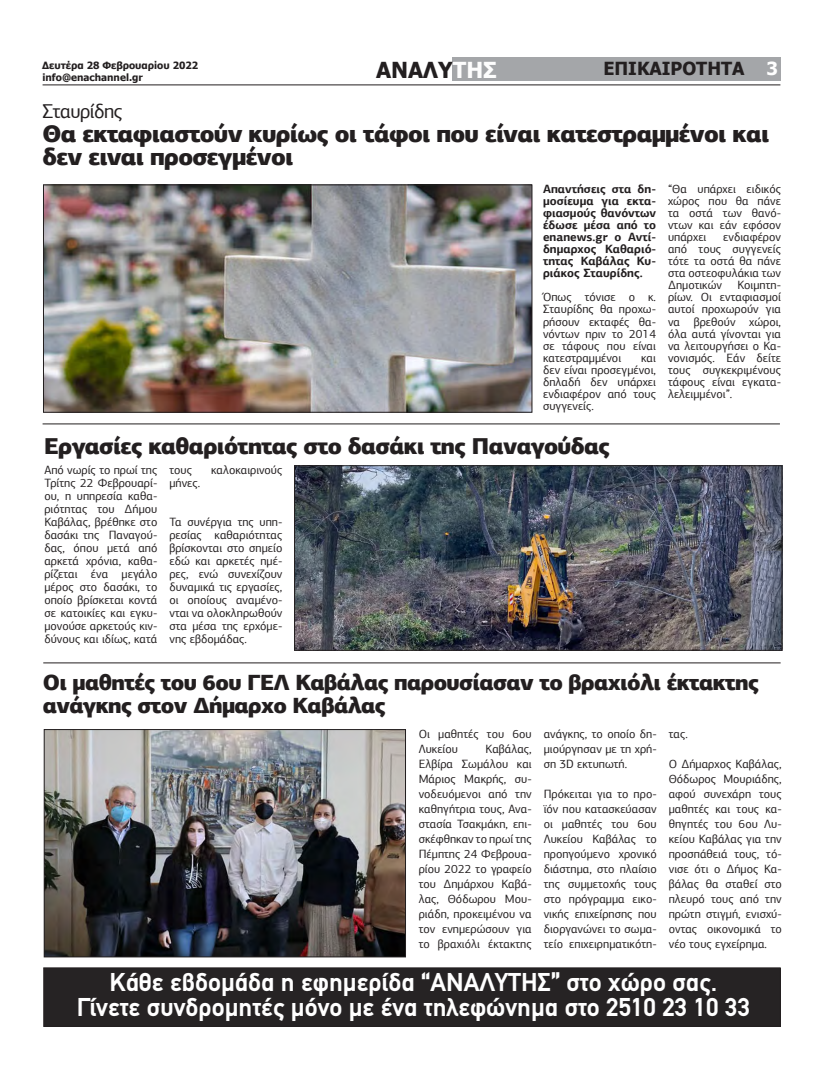
<style>
.page{position:relative;width:823px;height:1078px;background:#fff}
.page>*{position:absolute;margin:0;border:0;box-sizing:border-box;transform-origin:0 0}
.t1{font:700 26px "PF Din Text";color:#fff}
.t2{font:900 24px/23px "PF Agora Sans Pro";letter-spacing:-.03em;color:#231f20}
.t3{font:900 23px "PF Agora Sans Pro";letter-spacing:-.03em;color:#231f20}
.t4{font:900 22px/23px "PF Agora Sans Pro";letter-spacing:-.03em;color:#231f20}
.t5{font:700 22px "Tahoma";color:#231f20}
.t6{font:20px "PF Agora Sans Pro";letter-spacing:-.03em;color:#231f20}
.t7{font:700 18px "Tahoma";color:#231f20}
.t8{font:700 18px "Tahoma";color:#fff}
.t9{font:12px/15px "PF Agora Sans Pro";color:#231f20;text-align:justify}
.t10{font:700 12px/12px "PF Agora Sans Pro";color:#231f20;text-align:justify}
.t11{font:700 10px "Tahoma";color:#231f20}
.s1{color:#fdfdfd}
</style>
<div class="page">
<hr style="left:43px;top:84px;width:737px;height:1px;background:#231f20">
<div style="left:452px;top:57px;width:328px;height:23px;background:#a4a6a9"></div>
<div style="left:44px;top:967px;width:735px;height:59px;background:#262324"></div>
<div style="left:43px;top:967px;width:737px;height:59px;border:1px solid #231f20"></div>
<img style="left:45px;top:186px;width:485px;height:224px">
<div style="left:43px;top:184px;width:489px;height:228px;border:1px solid #231f20"></div>
<hr style="left:43px;top:423px;width:736px;height:1px;background:#231f20">
<img style="left:296px;top:467px;width:484px;height:181px">
<div style="left:294px;top:465px;width:488px;height:185px;border:1px solid #231f20"></div>
<hr style="left:43px;top:662px;width:737px;height:1px;background:#231f20">
<img style="left:46px;top:731px;width:358px;height:224px">
<div style="left:44px;top:729px;width:362px;height:228px;border:1px solid #231f20"></div>
<p class="t11" style="left:42px;top:59px;width:157px">Δευτέρα 28 Φεβρουαρίου 2022</p>
<p class="t11" style="left:43px;top:70px;width:102px">info@enachannel.gr</p>
<p class="t5" style="left:376px;top:54px;width:122px">ΑΝΑΛΥ<span class="s1">ΤΗΣ</span></p>
<p class="t7" style="left:603px;top:56px;width:142px">ΕΠΙΚΑΙΡΟΤΗΤΑ</p>
<p class="t8" style="left:766px;top:56px;width:13px">3</p>
<p class="t6" style="left:43px;top:100px;width:81px">Σταυρίδης</p>
<p class="t2" style="left:43px;top:122px;width:728px">Θα εκταφιαστούν κυρίως οι τάφοι που είναι κατεστραμμένοι και δεν ειναι προσεγμένοι</p>
<p class="t10" style="left:542px;top:183px;width:114px">Απαντήσεις στα δη&shy;μοσίευμα για εκτα&shy;φιασμούς θανόντων έδωσε μέσα από το enanews.gr ο Αντί&shy;δημαρχος Καθαριό&shy;τητας Καβάλας Κυ&shy;ριάκος Σταυρίδης.</p>
<p class="t9" style="left:542px;top:291px;width:114px;line-height:12px">Όπως τόνισε ο κ.<br>Σταυρίδης θα προχω&shy;ρήσουν εκταφές θα&shy;νόντων πριν το 2014 σε τάφους που είναι κατεστραμμένοι</p>
<p class="t9" style="left:667px;top:183px;width:114px;line-height:12px">“Θα υπάρχει ειδικός χώρος που θα πάνε τα οστά των θανό&shy;ντων και εάν εφόσον υπάρχει</p>
<p class="t9" style="left:667px;top:231px;width:114px;line-height:12px;text-indent:55px">ενδιαφέρον από τους συγγενείς τότε τα οστά θα πάνε στα οστεοφυλάκια των Δημοτικών</p>
<p class="t9" style="left:667px;top:279px;width:114px;line-height:12px;text-indent:69px">Κοιμητη&shy;ρίων. Οι ενταφιασμοί αυτοί προχωρούν για να βρεθούν χώροι, όλα αυτά γίνονται για να λειτουργήσει ο Κα&shy;νονισμός. Εάν δείτε τους συγκεκριμένους τάφους είναι εγκατα&shy;λελειμμένοι”.</p>
<p class="t9" style="left:542px;top:351px;width:114px;line-height:12px;text-indent:98px">και δεν είναι προσεγμένοι, δηλαδή δεν υπάρχει ενδιαφέρον από τους συγγενείς.</p>
<p class="t3" style="left:44px;top:430px;width:567px">Εργασίες καθαριότητας στο δασάκι της Παναγούδας</p>
<p class="t9" style="left:44px;top:463px;width:114px;line-height:13px">Από νωρίς το πρωί της Τρίτης 22 Φεβρουαρί&shy;ου, η υπηρεσία καθα&shy;ριότητας του Δήμου Καβάλας, βρέθηκε στο δασάκι της Παναγού&shy;δας, όπου μετά από αρκετά χρόνια, καθα&shy;ρίζεται ένα μεγάλο μέρος στο δασάκι, το οποίο βρίσκεται κοντά σε κατοικίες και εγκυ&shy;μονούσε αρκετούς κιν&shy;δύνους και ιδίως, κατά</p>
<p class="t9" style="left:169px;top:462px;width:24px">τους</p>
<p class="t9" style="left:211px;top:462px;width:73px">καλοκαιρινούς</p>
<p class="t9" style="left:169px;top:475px;width:32px">μήνες.</p>
<p class="t9" style="left:169px;top:515px;width:114px;line-height:13px">Τα συνέργια της υπη&shy;ρεσίας καθαριότητας βρίσκονται στο σημείο εδώ και αρκετές ημέ&shy;ρες, ενώ συνεχίζουν δυναμικά τις εργασίες, οι οποίους αναμένο&shy;νται να ολοκληρωθούν στα μέσα της ερχόμε&shy;νης εβδομάδας.</p>
<p class="t4" style="left:43px;top:671px;width:717px">Οι μαθητές του 6ου ΓΕΛ Καβάλας παρουσίασαν το βραχιόλι έκτακτης ανάγκης στον Δήμαρχο Καβάλας</p>
<p class="t9" style="left:418px;top:726px;width:114px">Οι μαθητές του 6ου<br>Λυκείου</p>
<p class="t9" style="left:543px;top:726px;width:114px">ανάγκης, το οποίο δη&shy;μιούργησαν με τη χρή&shy;ση 3D εκτυπωτή.</p>
<p class="t9" style="left:543px;top:786px;width:114px">Πρόκειται για το προ&shy;ϊόν που κατασκεύασαν οι μαθητές του 6ου Λυκείου Καβάλας το προηγούμενο χρονικό διάστημα, στο πλαίσιο της συμμετοχής τους στο πρόγραμμα εικο&shy;νικής επιχείρησης που διοργανώνει το σωμα&shy;τείο επιχειρηματικότη-</p>
<p class="t9" style="left:668px;top:726px;width:21px">τας.</p>
<p class="t9" style="left:668px;top:756px;width:114px">Ο Δήμαρχος Καβάλας, Θόδωρος Μουριάδης, αφού συνεχάρη τους μαθητές και τους κα&shy;θηγητές του 6ου Λυ&shy;κείου Καβάλας για την προσπάθειά τους, τό&shy;νισε ότι ο Δήμος Κα&shy;βάλας θα σταθεί στο πλευρό τους από την πρώτη στιγμή, ενισχύ&shy;οντας οικονομικά το νέο τους εγχείρημα.</p>
<p class="t9" style="left:418px;top:741px;width:114px;text-indent:67px">Καβάλας, Ελβίρα Σωμάλου και Μάριος Μακρής, συ&shy;νοδευόμενοι από την καθηγήτρια τους, Ανα&shy;στασία Τσακμάκη, επι&shy;σκέφθηκαν το πρωί της Πέμπτης 24 Φεβρουα&shy;ρίου 2022 το γραφείο του Δημάρχου Καβά&shy;λας, Θόδωρου Μου&shy;ριάδη, προκειμένου να τον ενημερώσουν για το βραχιόλι έκτακτης</p>
<p class="t1" style="left:109px;top:966px;width:609px">Κάθε εβδομάδα η εφημερίδα “ΑΝΑΛΥΤΗΣ” στο χώρο σας.</p>
<p class="t1" style="left:77px;top:991px;width:674px">Γίνετε συνδρομητές μόνο με ένα τηλεφώνημα στο 2510 23 10 33</p>
</div>
